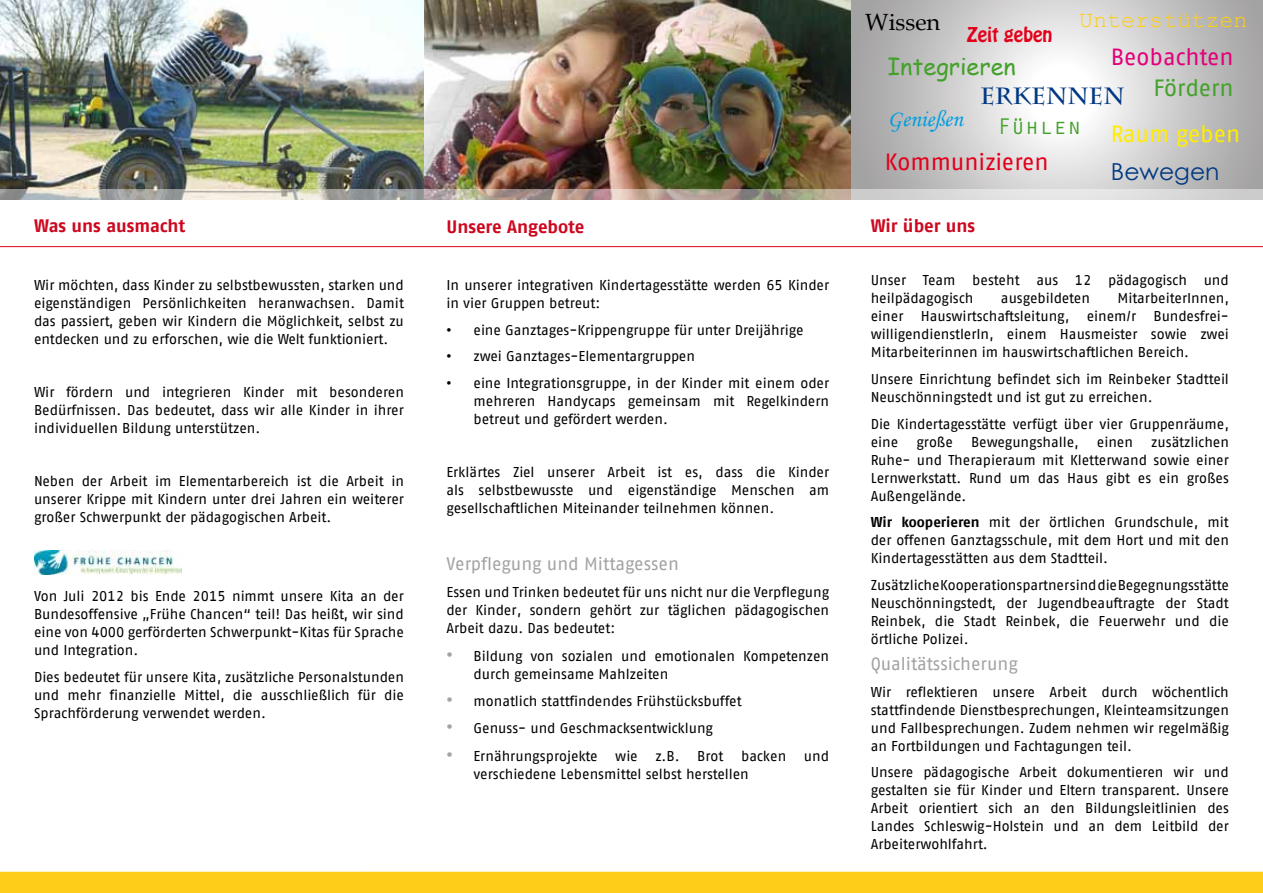
<style>
.page{position:relative;width:1263px;height:893px;background:#fff}
.page>*{position:absolute;margin:0;border:0;box-sizing:border-box;transform-origin:0 0}
.t1{font:23.4px "AWO Fago Office";color:#e2001a}
.t2{font:23.4px "Courier New";color:#fecd1a}
.t3{font:23.4px "Comic Sans MS";color:#44a12b}
.t4{font:23.4px "AWO Fago Office";color:#e2007a}
.t5{font:23.4px "AWO Fago Office";letter-spacing:-.005em;color:#ffed00}
.t6{font:700 23.4px "Charlemagne Std";color:#003882}
.t7{font:23.4px "Monotype Corsiva";color:#009ee0}
.t8{font:23.4px "AWO Fago Office";color:#44a12b}
.t9{font:23.4px "Century Gothic";color:#003882}
.t10{font:23.4px "Orator Std";color:#44a12b}
.t11{font:23.4px "Book Antiqua";color:#000}
.t12{font:18px "AWO Fago Office";color:#a4a3a4}
.t13{font:700 18px "AWO Fago Office";letter-spacing:-.005em;color:#cd071e}
.t14{font:18px "Hobo Std";color:#e2001a}
.t15{font:14.25px/18px "AWO Fago Office";color:#000;text-align:justify}
.s1{font-family:"Arial"}
.s2{font-family:"Arial";font-size:18px;color:#a4a3a4}
.s3{font-weight:700}
</style>
<div class="page">
<img style="left:0;top:0;width:850px;height:189px">
<svg style="left:850px;top:0;width:413px;height:189px;background:#cdcccc"></svg>
<hr style="left:0;top:246px;width:1263px;height:1px;background:#e2001a">
<svg style="left:0;top:189px;width:1263px;height:11px;background:#c3bcb7"></svg>
<div style="left:0;top:872px;width:1263px;height:21px;background:#fecd1a"></div>
<img style="left:34px;top:551px;width:147px;height:24px">
<p class="t13" style="left:34px;top:216px;width:153px">Was uns ausmacht</p>
<p class="t15" style="left:34px;top:276px;width:371px">Wir möchten, dass Kinder zu selbstbewussten, starken und eigenständigen Persönlichkeiten heranwachsen. Damit das passiert, geben wir Kindern die Möglichkeit, selbst zu entdecken und zu erforschen, wie die Welt funktioniert.</p>
<p class="t15" style="left:34px;top:383px;width:371px">Wir fördern und integrieren Kinder mit besonderen Bedürfnissen. Das bedeutet, dass wir alle Kinder in ihrer individuellen Bildung unterstützen.</p>
<p class="t15" style="left:34px;top:472px;width:371px">Neben der Arbeit im Elementarbereich ist die Arbeit in unserer Krippe mit Kindern unter drei Jahren ein weiterer großer Schwerpunkt der pädagogischen Arbeit.</p>
<p class="t15" style="left:34px;top:587px;width:371px">Von Juli 2012 bis Ende 2015 nimmt unsere Kita an der Bundesoffensive „Frühe Chancen“ teil! Das heißt, wir sind eine von 4000 gerförderten Schwerpunkt-Kitas für Sprache und Integration.</p>
<p class="t15" style="left:34px;top:668px;width:371px">Dies bedeutet für unsere Kita, zusätzliche Personalstunden und mehr finanzielle Mittel, die ausschließlich für die Sprachförderung verwendet werden.</p>
<p class="t13" style="left:446px;top:216px;width:139px">Unsere Angebote</p>
<p class="t15" style="left:446px;top:276px;width:384px">In unserer integrativen Kindertagesstätte werden 65 Kinder in vier Gruppen betreut:</p>
<p class="t15" style="left:446px;top:320px;width:358px"><span class="s1">•</span> eine Ganztages-Krippengruppe für unter Dreijährige</p>
<p class="t15" style="left:446px;top:347px;width:250px"><span class="s1">•</span> zwei Ganztages-Elementargruppen</p>
<p class="t15" style="left:473px;top:373px;width:357px;text-indent:-27px"><span class="s1">•</span> eine Integrationsgruppe, in der Kinder mit einem oder mehreren Handycaps gemeinsam mit Regelkindern betreut und gefördert werden.</p>
<p class="t15" style="left:446px;top:462px;width:384px">Erklärtes Ziel unserer Arbeit ist es, dass die Kinder als selbstbewusste und eigenständige Menschen am gesellschaftlichen Miteinander teilnehmen können.</p>
<p class="t12" style="left:446px;top:553px;width:234px">Verpflegung und Mittagessen</p>
<p class="t15" style="left:446px;top:583px;width:384px">Essen und Trinken bedeutet für uns nicht nur die Verpflegung der Kinder, sondern gehört zur täglichen pädagogischen Arbeit dazu. Das bedeutet:</p>
<p class="t15" style="left:473px;top:646px;width:357px;text-indent:-27px"><span class="s2">•</span> Bildung von sozialen und emotionalen Kompetenzen durch gemeinsame Mahlzeiten</p>
<p class="t15" style="left:446px;top:692px;width:297px"><span class="s2">•</span> monatlich stattfindendes Frühstücksbuffet</p>
<p class="t15" style="left:446px;top:719px;width:268px"><span class="s2">•</span> Genuss- und Geschmacksentwicklung</p>
<p class="t15" style="left:473px;top:746px;width:357px;text-indent:-27px"><span class="s2">•</span> Ernährungsprojekte wie z.B. Brot backen und verschiedene Lebensmittel selbst herstellen</p>
<h1 class="t11" style="left:865px;top:6px;width:76px">Wissen</h1>
<p class="t14" style="left:967px;top:22px;width:87px">Zeit geben</p>
<h1 class="t2" style="left:1079px;top:6px;width:170px">Unterstützen</h1>
<h1 class="t4" style="left:1111px;top:43px;width:124px">Beobachten</h1>
<h1 class="t3" style="left:887px;top:49px;width:130px">Integrieren</h1>
<h1 class="t8" style="left:1153px;top:74px;width:82px">Fördern</h1>
<h1 class="t6" style="left:980px;top:82px;width:146px">Erkennen</h1>
<h1 class="t7" style="left:887px;top:105px;width:77px">Genießen</h1>
<h1 class="t10" style="left:997px;top:109px;width:86px">Fühlen</h1>
<h1 class="t1" style="left:885px;top:149px;width:165px">Kommunizieren</h1>
<p class="t13" style="left:871px;top:216px;width:106px">Wir über uns</p>
<h1 class="t5" style="left:1111px;top:121px;width:131px">Raum geben</h1>
<h1 class="t9" style="left:1111px;top:155px;width:110px">Bewegen</h1>
<p class="t15" style="left:871px;top:271px;width:360px">Unser Team besteht aus 12 pädagogisch und heilpädagogisch</p>
<p class="t15" style="left:871px;top:289px;width:360px;text-indent:247px">MitarbeiterInnen, einer Hauswirtschaftsleitung, einem/r Bundesfrei&shy;willigendienstlerIn, einem Hausmeister sowie zwei Mitarbeiterinnen im hauswirtschaftlichen Bereich.</p>
<p class="t15" style="left:871px;top:370px;width:360px">Unsere Einrichtung befindet sich im Reinbeker Stadtteil<br>Neuschönningstedt und ist gut zu erreichen.</p>
<p class="t15" style="left:871px;top:414px;width:360px">Die Kindertagesstätte verfügt über vier Gruppenräume, eine</p>
<p class="t15" style="left:1001px;top:289px;width:91px">ausgebildeten</p>
<p class="t15" style="left:871px;top:432px;width:360px;text-indent:280px">zusätzlichen Ruhe- und Therapieraum mit Kletterwand sowie einer Lernwerkstatt. Rund um das Haus gibt es ein großes Außengelände.</p>
<p class="t15" style="left:871px;top:513px;width:360px"><span class="s3">Wir kooperieren</span> mit der örtlichen Grundschule, mit der offenen Ganztagsschule, mit dem Hort und mit den Kindertagesstätten aus dem Stadtteil.</p>
<p class="t15" style="left:871px;top:575px;width:360px">Zusätzliche Kooperationspartner sind die Begegnungsstätte Neuschönningstedt, der Jugendbeauftragte der Stadt Reinbek, die Stadt Reinbek, die Feuerwehr und die örtliche Polizei.</p>
<p class="t12" style="left:871px;top:654px;width:148px">Qualitätssicherung</p>
<p class="t15" style="left:871px;top:682px;width:360px">Wir reflektieren unsere Arbeit durch wöchentlich stattfindende Dienstbesprechungen, Kleinteamsitzungen und Fallbesprechungen. Zudem nehmen wir regelmäßig an Fortbildungen und Fachtagungen teil.</p>
<p class="t15" style="left:871px;top:763px;width:360px">Unsere pädagogische Arbeit dokumentieren wir und gestalten sie für Kinder und Eltern transparent. Unsere Arbeit orientiert sich an den Bildungsleitlinien des Landes Schleswig-Holstein und an dem Leitbild der Arbeiterwohlfahrt.</p>
<p class="t15" style="left:916px;top:432px;width:38px">große</p>
<p class="t15" style="left:971px;top:432px;width:109px">Bewegungshalle,</p>
<p class="t15" style="left:1097px;top:432px;width:38px">einen</p>
</div>
